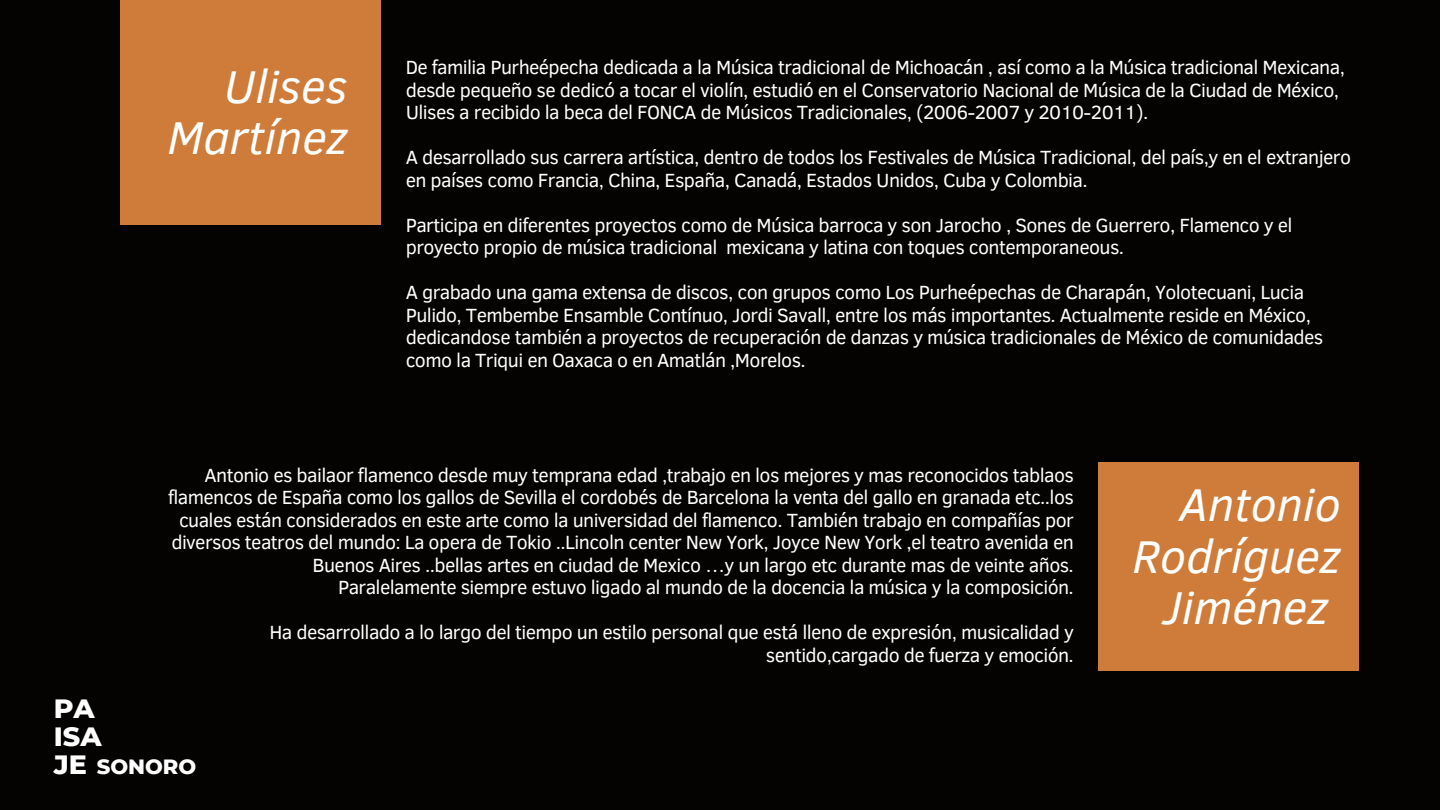
<style>
.page{position:relative;width:1440px;height:810px;background:#040301}
.page>*{position:absolute;margin:0;border:0;box-sizing:border-box;transform-origin:0 0}
.t1{font:italic 47.1px/51.6px "Clear Sans";color:#fff;text-align:right}
.t2{font:800 27px/27.9px "Montserrat";color:#fff}
.t3{font:800 21px "Montserrat";color:#fff}
.t4{font:19.6px/22.5px "Clear Sans";letter-spacing:-.03em;color:#fff}
</style>
<div class="page">
<div style="left:121px;top:0;width:260px;height:225px;background:#cf7c3a"></div>
<div style="left:1099px;top:463px;width:260px;height:208px;background:#cf7c3a"></div>
<p class="t1" style="left:224px;top:58px;width:126px">Ulises</p>
<p class="t1" style="left:168px;top:109px;width:182px">Martínez</p>
<p class="t4" style="left:406px;top:55px;width:941px">De familia Purheépecha dedicada a la Música tradicional de Michoacán , así como a la Música tradicional Mexicana, desde pequeño se dedicó a tocar el violín, estudió en el Conservatorio Nacional de Música de la Ciudad de México,<br>Ulises a recibido la beca del FONCA de Músicos Tradicionales, (2006-2007 y 2010-2011).</p>
<p class="t4" style="left:406px;top:145px;width:947px">A desarrollado sus carrera artística, dentro de todos los Festivales de Música Tradicional, del país,y en el extranjero en países como Francia, China, España, Canadá, Estados Unidos, Cuba y Colombia.</p>
<p class="t4" style="left:406px;top:213px;width:888px">Participa en diferentes proyectos como de Música barroca y son Jarocho , Sones de Guerrero, Flamenco y el proyecto propio de música tradicional mexicana y latina con toques contemporaneous.</p>
<p class="t4" style="left:406px;top:280px;width:919px">A grabado una gama extensa de discos, con grupos como Los Purheépechas de Charapán, Yolotecuani, Lucia Pulido, Tembembe Ensamble Contínuo, Jordi Savall, entre los más importantes. Actualmente reside en México, dedicandose también a proyectos de recuperación de danzas y música tradicionales de México de comunidades como la Triqui en Oaxaca o en Amatlán ,Morelos.</p>
<p class="t4" style="left:168px;top:462px;width:907px;text-align:right">Antonio es bailaor flamenco desde muy temprana edad ,trabajo en los mejores y mas reconocidos tablaos flamencos de España como los gallos de Sevilla el cordobés de Barcelona la venta del gallo en granada etc..los cuales están considerados en este arte como la universidad del flamenco. También trabajo en compañías por diversos teatros del mundo: La opera de Tokio ..Lincoln center New York, Joyce New York ,el teatro avenida en Buenos Aires ..bellas artes en ciudad de Mexico …y un largo etc durante mas de veinte años.</p>
<p class="t4" style="left:338px;top:575px;width:737px">Paralelamente siempre estuvo ligado al mundo de la docencia la música y la composición.</p>
<p class="t4" style="left:269px;top:620px;width:806px;text-align:right">Ha desarrollado a lo largo del tiempo un estilo personal que está lleno de expresión, musicalidad y sentido,cargado de fuerza y emoción.</p>
<p class="t2" style="left:54px;top:695px;width:49px">PA<br>ISA<br>JE</p>
<p class="t3" style="left:97px;top:753px;width:101px">SONORO</p>
<p class="t1" style="left:1132px;top:477px;width:210px">Antonio<br>Rodríguez<br>Jiménez</p>
</div>
